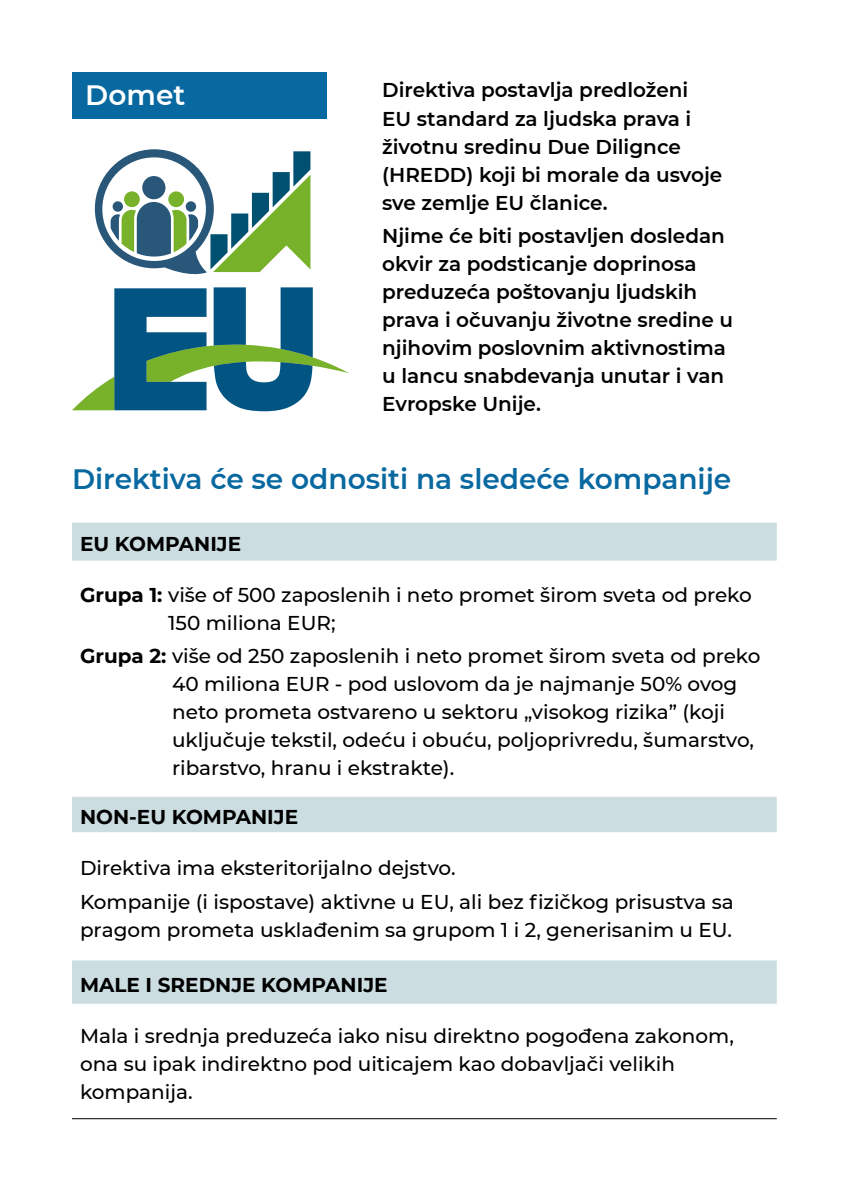
<style>
.page{position:relative;width:842px;height:1191px;background:#fff}
.page>*{position:absolute;margin:0;border:0;box-sizing:border-box;transform-origin:0 0}
.t1{font:600 28px "Montserrat";color:#0868a0}
.t2{font:600 28px "Montserrat";color:#fff}
.t3{font:500 20px/28px "Montserrat";color:#000}
.t4{font:600 20px/28px "Montserrat";color:#000}
.t5{font:700 20px "Montserrat";color:#000}
.s1{font-weight:700}
</style>
<div class="page">
<div style="left:72px;top:72px;width:254px;height:47px;background:#0868a0"></div>
<svg style="left:72px;top:522px;width:705px;height:481px"></svg>
<hr style="left:72px;top:1118px;width:705px;height:1px;background:#000">
<svg style="left:95px;top:149px;width:215px;height:126px"></svg>
<svg style="left:72px;top:287px;width:277px;height:124px"></svg>
<h1 class="t2" style="left:85px;top:75px;width:102px">Domet</h1>
<p class="t4" style="left:382px;top:75px;width:342px">Direktiva postavlja predloženi<br>EU standard za ljudska prava i životnu sredinu Due Dilignce (HREDD) koji bi morale da usvoje sve zemlje EU članice.</p>
<p class="t4" style="left:382px;top:221px;width:352px">Njime će biti postavljen dosledan okvir za podsticanje doprinosa preduzeća poštovanju ljudskih prava i očuvanju životne sredine u njihovim poslovnim aktivnostima u lancu snabdevanja unutar i van<br>Evropske Unije.</p>
<h1 class="t1" style="left:72px;top:459px;width:661px">Direktiva će se odnositi na sledeće kompanije</h1>
<p class="t5" style="left:80px;top:530px;width:163px">EU KOMPANIJE</p>
<p class="t3" style="left:168px;top:579px;width:585px;text-indent:-88px"><span class="s1">Grupa 1:</span> više of 500 zaposlenih i neto promet širom sveta od preko<br>150 miliona EUR;</p>
<p class="t3" style="left:172px;top:641px;width:590px;text-indent:-92px"><span class="s1">Grupa 2:</span> više od 250 zaposlenih i neto promet širom sveta od preko 40 miliona EUR - pod uslovom da je najmanje 50% ovog neto prometa ostvareno u sektoru „visokog rizika” (koji uključuje tekstil, odeću i obuću, poljoprivredu, šumarstvo, ribarstvo, hranu i ekstrakte).</p>
<p class="t5" style="left:80px;top:802px;width:220px">NON-EU KOMPANIJE</p>
<p class="t3" style="left:80px;top:850px;width:655px;line-height:33.6px">Direktiva ima eksteritorijalno dejstvo.<br>Kompanije (i ispostave) aktivne u EU, ali bez fizičkog prisustva sa</p>
<p class="t3" style="left:80px;top:915px;width:654px">pragom prometa usklađenim sa grupom 1 i 2, generisanim u EU.</p>
<p class="t5" style="left:80px;top:970px;width:309px">MALE I SREDNJE KOMPANIJE</p>
<p class="t3" style="left:80px;top:1021px;width:655px">Mala i srednja preduzeća iako nisu direktno pogođena zakonom, ona su ipak indirektno pod uiticajem kao dobavljači velikih kompanija.</p>
</div>
